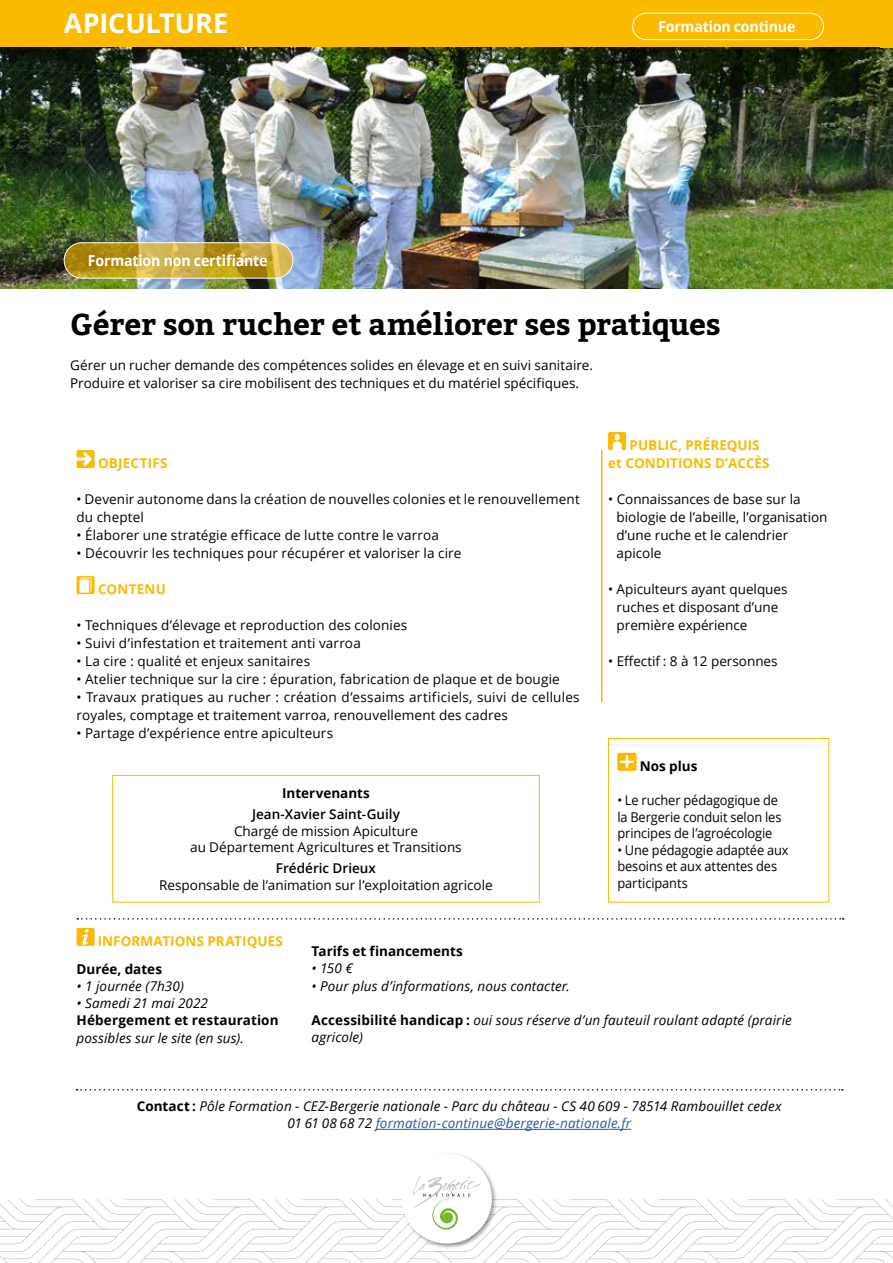
<style>
.page{position:relative;width:893px;height:1263px;background:#fff}
.page>*{position:absolute;margin:0;border:0;box-sizing:border-box;transform-origin:0 0}
.t1{font:700 30px "Kadwa";letter-spacing:-.005em;color:#000}
.t2{font:700 27px "Open Sans";letter-spacing:-.005em;color:#fff}
.t3{font:700 15px "Open Sans";letter-spacing:-.015em;color:#fff;scale:.95 1}
.t4{font:13.5px/18px "Open Sans";letter-spacing:.005em;color:#000}
.t5{font:italic 13.5px/17.2px "Open Sans";letter-spacing:.01em;color:#000}
.t6{font:13.5px/16.5px "Open Sans";letter-spacing:.005em;color:#000;scale:.95 1}
.t7{font:700 13.5px "Open Sans";letter-spacing:.005em;color:#000}
.t8{font:700 13.5px/18px "Open Sans";color:#fbba00}
.t9{font:600 13.5px "Open Sans";color:#000}
.s1{font-weight:700;font-style:normal}
.s2{color:#275b9b}
</style>
<div class="page">
<div style="left:401px;top:1153px;width:97px;height:96px;background:#000;opacity:.35"></div>
<div style="left:402px;top:1153px;width:90px;height:90px;background:#fff;border-radius:50%"></div>
<svg style="left:0;top:1175px;width:893px;height:88px"></svg>
<svg style="left:77px;top:450px;width:18px;height:18px"></svg>
<svg style="left:77px;top:576px;width:18px;height:18px"></svg>
<svg style="left:77px;top:928px;width:18px;height:18px"></svg>
<svg style="left:608px;top:432px;width:18px;height:18px"></svg>
<hr style="left:601px;top:450px;width:1px;height:252px;background:#fbba00">
<svg style="left:77px;top:918px;width:767px;height:2px"></svg>
<div style="left:0;top:0;width:893px;height:48px;background:#fbba00"></div>
<img style="left:0;top:48px;width:893px;height:240px">
<div style="left:112px;top:775px;width:428px;height:127px;border:1px solid #fbba00"></div>
<hr style="left:376px;top:1129px;width:255px;height:1px;background:#275b9b">
<svg style="left:77px;top:1089px;width:766px;height:1px"></svg>
<svg style="left:617px;top:753px;width:20px;height:18px"></svg>
<div style="left:608px;top:738px;width:221px;height:164px;border:1px solid #fbba00"></div>
<div style="left:632px;top:13px;width:192px;height:27px;border:1px solid #fff;border-radius:13px"></div>
<svg style="left:64px;top:243px;width:229px;height:35px;background:#c1a02f"></svg>
<div style="left:64px;top:242px;width:229px;height:37px;border:1px solid #fff;border-radius:18px"></div>
<h2 class="t2" style="left:64px;top:5px;width:166px">APICULTURE</h2>
<p class="t3" style="left:88px;top:250px;width:191px">Formation non certifiante</p>
<p class="t3" style="left:658px;top:16px;width:146px">Formation continue</p>
<h1 class="t1" style="left:70px;top:307px;width:652px">Gérer son rucher et améliorer ses pratiques</h1>
<p class="t4" style="left:70px;top:356px;width:524px">Gérer un rucher demande des compétences solides en élevage et en suivi sanitaire.<br>Produire et valoriser sa cire mobilisent des techniques et du matériel spécifiques.</p>
<p class="t8" style="left:98px;top:454px;width:71px">OBJECTIFS</p>
<p class="t4" style="left:77px;top:490px;width:505px">• Devenir autonome dans la création de nouvelles colonies et le renouvellement du cheptel</p>
<p class="t4" style="left:77px;top:526px;width:364px">• Élaborer une stratégie efficace de lutte contre le varroa</p>
<p class="t4" style="left:77px;top:544px;width:386px">• Découvrir les techniques pour récupérer et valoriser la cire</p>
<p class="t8" style="left:98px;top:580px;width:69px">CONTENU</p>
<p class="t4" style="left:77px;top:616px;width:332px">• Techniques d’élevage et reproduction des colonies</p>
<p class="t4" style="left:77px;top:634px;width:286px">• Suivi d’infestation et traitement anti varroa</p>
<p class="t4" style="left:77px;top:652px;width:235px">• La cire : qualité et enjeux sanitaires</p>
<p class="t4" style="left:77px;top:670px;width:485px">• Atelier technique sur la cire : épuration, fabrication de plaque et de bougie</p>
<p class="t4" style="left:77px;top:688px;width:505px">• Travaux pratiques au rucher : création d’essaims artificiels, suivi de cellules royales, comptage et traitement varroa, renouvellement des cadres</p>
<p class="t4" style="left:77px;top:724px;width:258px">• Partage d’expérience entre apiculteurs</p>
<p class="t7" style="left:282px;top:784px;width:89px">Intervenants</p>
<p class="t9" style="left:252px;top:805px;width:149px">Jean-Xavier Saint-Guily</p>
<p class="t4" style="left:190px;top:822px;width:273px;line-height:16.5px;text-align:center">Chargé de mission Apiculture<br>au Département Agricultures et Transitions</p>
<p class="t9" style="left:276px;top:859px;width:102px">Frédéric Drieux</p>
<p class="t4" style="left:159px;top:875px;width:335px">Responsable de l’animation sur l’exploitation agricole</p>
<p class="t8" style="left:608px;top:436px;width:163px;text-indent:22px">PUBLIC, PRÉREQUIS et CONDITIONS D’ACCÈS</p>
<p class="t4" style="left:617px;top:490px;width:212px;text-indent:-9px">• Connaissances de base sur la biologie de l’abeille, l’organisation d’une ruche et le calendrier apicole</p>
<p class="t4" style="left:617px;top:580px;width:172px;text-indent:-9px">• Apiculteurs ayant quelques ruches et disposant d’une première expérience</p>
<p class="t4" style="left:608px;top:652px;width:171px">• Effectif : 8 à 12 personnes</p>
<p class="t7" style="left:640px;top:756px;width:59px">Nos plus</p>
<p class="t6" style="left:617px;top:792px;width:174px">• Le rucher pédagogique de la Bergerie conduit selon les principes de l’agroécologie</p>
<p class="t6" style="left:617px;top:841px;width:182px">• Une pédagogie adaptée aux besoins et aux attentes des participants</p>
<p class="t8" style="left:98px;top:932px;width:187px">INFORMATIONS PRATIQUES</p>
<p class="t7" style="left:77px;top:959px;width:87px">Durée, dates</p>
<p class="t5" style="left:77px;top:977px;width:109px">• 1 journée (7h30)</p>
<p class="t5" style="left:77px;top:994px;width:133px">• Samedi 21 mai 2022</p>
<p class="t7" style="left:77px;top:1011px;width:204px">Hébergement et restauration</p>
<p class="t5" style="left:77px;top:1029px;width:169px">possibles sur le site (en sus).</p>
<p class="t7" style="left:312px;top:942px;width:153px">Tarifs et financements</p>
<p class="t5" style="left:312px;top:959px;width:43px">• 150 €</p>
<p class="t5" style="left:312px;top:977px;width:260px">• Pour plus d’informations, nous contacter.</p>
<p class="t5" style="left:312px;top:1011px;width:482px"><span class="s1">Accessibilité handicap :</span> oui sous réserve d’un fauteuil roulant adapté (prairie agricole)</p>
<p class="t5" style="left:137px;top:1097px;width:646px;text-align:center"><span class="s1">Contact :</span> Pôle Formation - CEZ-Bergerie nationale - Parc du château - CS 40 609 - 78514 Rambouillet cedex<br>01 61 08 68 72 <span class="s2">formation-continue@bergerie-nationale.fr</span></p>
</div>
